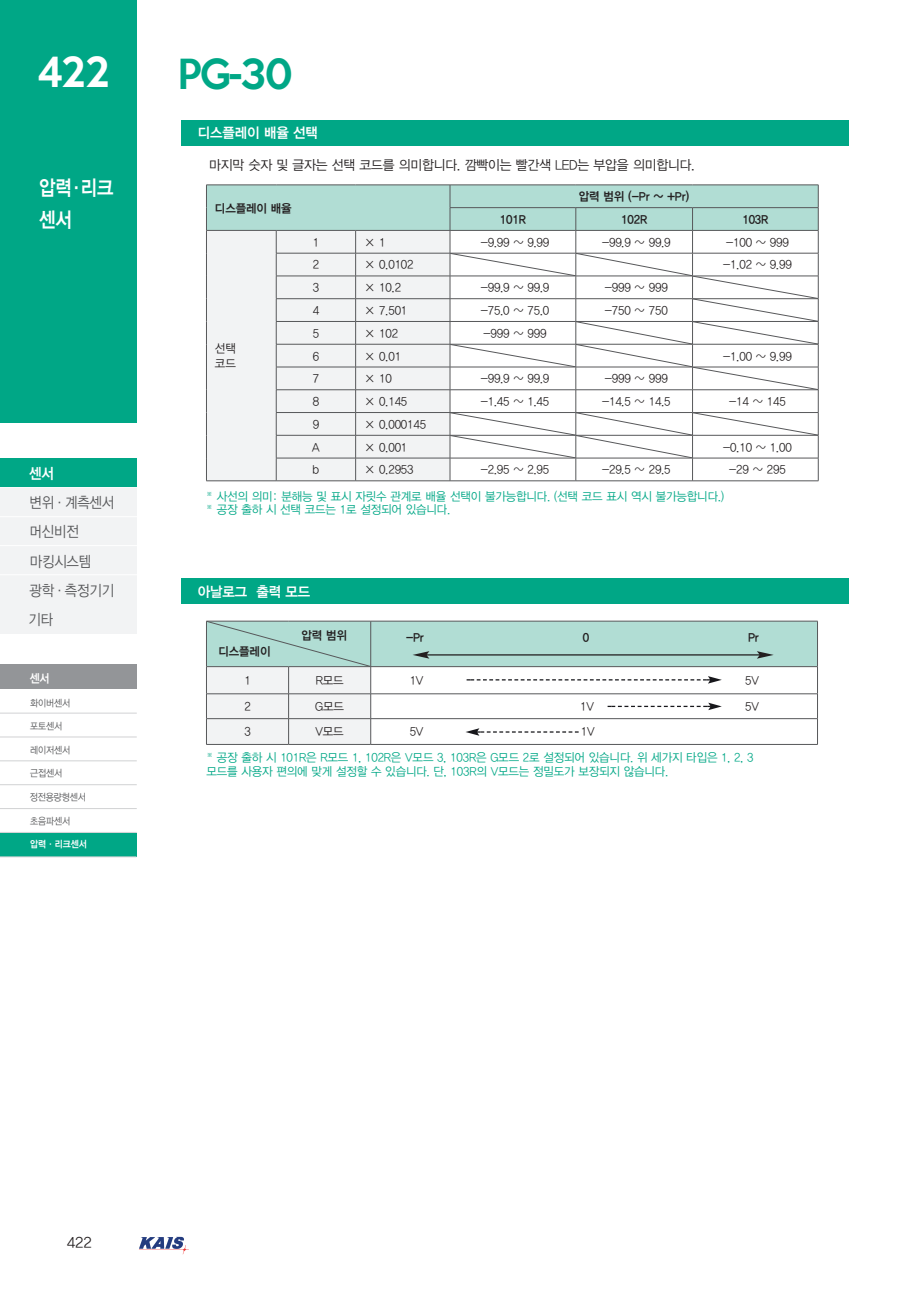
<style>
.page{position:relative;width:906px;height:1289px;background:#fff}
.page>*{position:absolute;margin:0;border:0;box-sizing:border-box;transform-origin:0 0}
.t1{font:500 37.95px "Keep Calm";color:#00a786;scale:.95 1}
.t2{font:500 37.95px "Keep Calm";color:#fff;scale:.95 1}
.t3{font:21px/31.7px "YDIYGO340";color:#fff;scale:.85 1}
.t4{font:15px/29.2px "YDIYGO320";letter-spacing:-.01em;color:#57585a;scale:.9 1}
.t5{font:15px "YDIYGO320";color:#231f20}
.t6{font:15px "YDIYGO340";color:#fff;scale:.9 1}
.t7{font:14.25px "YDIYGO340";letter-spacing:-.01em;color:#fff;scale:.95 1}
.t8{font:13.5px "YDIYGO320";letter-spacing:-.01em;color:#231f20;scale:.95 1}
.t9{font:12px/15px "YDIYGO320";letter-spacing:-.01em;color:#231f20;scale:.95 1}
.t10{font:12px/13.5px "YDIYGO320";letter-spacing:-.01em;color:#00a786;scale:.95 1}
.t11{font:12px "YDIYGO340";letter-spacing:-.01em;color:#231f20;scale:.95 1}
.t12{font:12px "YDIYGO340";color:#fff;scale:.9 1}
.t13{font:9.75px "YDIYGO320";letter-spacing:-.01em;color:#57585a;scale:.9 1}
.t14{font:9.75px "YDIYGO340";letter-spacing:-.01em;color:#fff;scale:.9 1}
</style>
<div class="page">
<div style="left:0;top:0;width:136px;height:423px;background:#00a786"></div>
<div style="left:0;top:487px;width:137px;height:29px;background:#f2f3f4"></div>
<div style="left:0;top:458px;width:137px;height:29px;background:#00a786"></div>
<div style="left:0;top:516px;width:137px;height:29px;background:#f2f3f4"></div>
<div style="left:0;top:545px;width:137px;height:29px;background:#f2f3f4"></div>
<div style="left:0;top:574px;width:137px;height:30px;background:#f2f3f4"></div>
<div style="left:0;top:604px;width:137px;height:30px;background:#f2f3f4"></div>
<hr style="left:0;top:487px;width:142px;height:1px;background:#fff">
<hr style="left:0;top:516px;width:142px;height:1px;background:#fff">
<hr style="left:0;top:545px;width:142px;height:1px;background:#fff">
<hr style="left:0;top:574px;width:142px;height:1px;background:#fff">
<div style="left:0;top:833px;width:137px;height:24px;background:#00a786"></div>
<hr style="left:0;top:832px;width:137px;height:1px;background:#d1d2d4">
<hr style="left:0;top:808px;width:137px;height:1px;background:#d1d2d4">
<hr style="left:0;top:784px;width:137px;height:1px;background:#d1d2d4">
<hr style="left:0;top:736px;width:137px;height:1px;background:#d1d2d4">
<hr style="left:0;top:713px;width:137px;height:1px;background:#d1d2d4">
<hr style="left:0;top:760px;width:137px;height:1px;background:#d1d2d4">
<hr style="left:0;top:856px;width:136px;height:1px;background:#d1d2d4">
<div style="left:0;top:664px;width:137px;height:25px;background:#939598"></div>
<svg style="left:139px;top:1236px;width:50px;height:18px"></svg>
<div style="left:181px;top:120px;width:667px;height:25px;background:#00a786"></div>
<svg style="left:206px;top:185px;width:613px;height:296px"></svg>
<div style="left:181px;top:578px;width:667px;height:26px;background:#00a786"></div>
<hr style="left:206px;top:744px;width:83px;height:1px;background:#57585a">
<hr style="left:289px;top:744px;width:82px;height:1px;background:#57585a">
<hr style="left:371px;top:744px;width:446px;height:1px;background:#57585a">
<svg style="left:206px;top:621px;width:612px;height:123px"></svg>
<h1 class="t2" style="left:38px;top:39px;width:77px">422</h1>
<h1 class="t1" style="left:178px;top:41px;width:123px">PG-30</h1>
<p class="t7" style="left:198px;top:125px;width:128px">디스플레이 배율 선택</p>
<h2 class="t3" style="left:39px;top:172px;width:89px">압력·리크 센서</h2>
<p class="t6" style="left:29px;top:464px;width:29px">센서</p>
<p class="t4" style="left:29px;top:488px;width:97px">변위·계측센서 머신비전 마킹시스템 광학·측정기기 기타</p>
<p class="t12" style="left:30px;top:671px;width:23px">센서</p>
<p class="t13" style="left:30px;top:697px;width:46px">화이버센서</p>
<p class="t13" style="left:30px;top:721px;width:37px">포토센서</p>
<p class="t13" style="left:30px;top:744px;width:46px">레이저센서</p>
<p class="t13" style="left:30px;top:768px;width:37px">근접센서</p>
<p class="t13" style="left:30px;top:791px;width:64px">정전용량형센서</p>
<p class="t13" style="left:30px;top:815px;width:46px">초음파센서</p>
<p class="t14" style="left:30px;top:838px;width:64px">압력·리크센서</p>
<p class="t8" style="left:209px;top:158px;width:512px">마지막 숫자 및 글자는 선택 코드를 의미합니다. 깜빡이는 빨간색 LED는 부압을 의미합니다.</p>
<p class="t11" style="left:215px;top:201px;width:82px">디스플레이 배율</p>
<p class="t9" style="left:215px;top:341px;width:23px">선택 코드</p>
<p class="t11" style="left:579px;top:190px;width:118px">압력 범위 (-Pr ~ +Pr)</p>
<p class="t11" style="left:500px;top:212px;width:29px">101R</p>
<p class="t11" style="left:621px;top:212px;width:29px">102R</p>
<p class="t11" style="left:742px;top:212px;width:29px">103R</p>
<p class="t9" style="left:313px;top:235px;width:8px">1</p>
<p class="t9" style="left:364px;top:235px;width:24px">× 1</p>
<p class="t9" style="left:481px;top:235px;width:74px">-9.99 ~ 9.99</p>
<p class="t9" style="left:602px;top:235px;width:74px">-99.9 ~ 99.9</p>
<p class="t9" style="left:726px;top:235px;width:68px">-100 ~ 999</p>
<p class="t9" style="left:313px;top:257px;width:8px">2</p>
<p class="t9" style="left:364px;top:257px;width:54px">× 0.0102</p>
<p class="t9" style="left:723px;top:257px;width:74px">-1.02 ~ 9.99</p>
<p class="t9" style="left:313px;top:280px;width:8px">3</p>
<p class="t9" style="left:364px;top:280px;width:40px">× 10.2</p>
<p class="t9" style="left:481px;top:280px;width:74px">-99.9 ~ 99.9</p>
<p class="t9" style="left:605px;top:280px;width:68px">-999 ~ 999</p>
<p class="t9" style="left:313px;top:303px;width:8px">4</p>
<p class="t9" style="left:364px;top:303px;width:47px">× 7.501</p>
<p class="t9" style="left:481px;top:303px;width:74px">-75.0 ~ 75.0</p>
<p class="t9" style="left:605px;top:303px;width:68px">-750 ~ 750</p>
<p class="t9" style="left:313px;top:326px;width:8px">5</p>
<p class="t9" style="left:364px;top:326px;width:37px">× 102</p>
<p class="t9" style="left:483px;top:326px;width:68px">-999 ~ 999</p>
<p class="t9" style="left:313px;top:348px;width:8px">6</p>
<p class="t9" style="left:364px;top:348px;width:40px">× 0.01</p>
<p class="t9" style="left:723px;top:348px;width:74px">-1.00 ~ 9.99</p>
<p class="t9" style="left:313px;top:371px;width:8px">7</p>
<p class="t9" style="left:364px;top:371px;width:31px">× 10</p>
<p class="t9" style="left:481px;top:371px;width:74px">-99.9 ~ 99.9</p>
<p class="t9" style="left:605px;top:371px;width:68px">-999 ~ 999</p>
<p class="t9" style="left:313px;top:394px;width:8px">8</p>
<p class="t9" style="left:364px;top:394px;width:47px">× 0.145</p>
<p class="t9" style="left:481px;top:394px;width:74px">-1.45 ~ 1.45</p>
<p class="t9" style="left:602px;top:394px;width:74px">-14.5 ~ 14.5</p>
<p class="t9" style="left:729px;top:394px;width:61px">-14 ~ 145</p>
<p class="t9" style="left:313px;top:417px;width:8px">9</p>
<p class="t9" style="left:364px;top:417px;width:67px">× 0.000145</p>
<p class="t9" style="left:312px;top:439px;width:9px">A</p>
<p class="t9" style="left:364px;top:439px;width:47px">× 0.001</p>
<p class="t9" style="left:723px;top:439px;width:74px">-0.10 ~ 1.00</p>
<p class="t9" style="left:313px;top:462px;width:8px">b</p>
<p class="t9" style="left:364px;top:462px;width:54px">× 0.2953</p>
<p class="t9" style="left:481px;top:462px;width:74px">-2.95 ~ 2.95</p>
<p class="t9" style="left:602px;top:462px;width:74px">-29.5 ~ 29.5</p>
<p class="t9" style="left:729px;top:462px;width:61px">-29 ~ 295</p>
<p class="t10" style="left:206px;top:489px;width:546px"><sup>※</sup> 사선의 의미: 분해능 및 표시 자릿수 관계로 배율 선택이 불가능합니다. (선택 코드 표시 역시 불가능합니다.) <sup>※</sup> 공장 출하 시 선택 코드는 1로 설정되어 있습니다.</p>
<p class="t7" style="left:198px;top:583px;width:120px">아날로그 출력 모드</p>
<p class="t11" style="left:218px;top:644px;width:56px">디스플레이</p>
<p class="t11" style="left:301px;top:628px;width:49px">압력 범위</p>
<p class="t11" style="left:406px;top:630px;width:20px">-Pr</p>
<p class="t11" style="left:583px;top:630px;width:8px">0</p>
<p class="t11" style="left:748px;top:630px;width:13px">Pr</p>
<p class="t9" style="left:244px;top:673px;width:8px">1</p>
<p class="t9" style="left:316px;top:673px;width:31px">R모드</p>
<p class="t9" style="left:410px;top:673px;width:16px">1V</p>
<p class="t9" style="left:745px;top:673px;width:16px">5V</p>
<p class="t9" style="left:244px;top:699px;width:8px">2</p>
<p class="t9" style="left:315px;top:699px;width:32px">G모드</p>
<p class="t9" style="left:580px;top:699px;width:16px">1V</p>
<p class="t9" style="left:745px;top:699px;width:16px">5V</p>
<p class="t9" style="left:244px;top:724px;width:8px">3</p>
<p class="t9" style="left:315px;top:724px;width:31px">V모드</p>
<p class="t9" style="left:410px;top:724px;width:16px">5V</p>
<p class="t9" style="left:581px;top:724px;width:16px">1V</p>
<p class="t10" style="left:206px;top:751px;width:577px"><sup>※</sup> 공장 출하 시 101R은 R모드 1, 102R은 V모드 3, 103R은 G모드 2로 설정되어 있습니다. 위 세가지 타입은 1, 2, 3 모드를 사용자 편의에 맞게 설정할 수 있습니다. 단, 103R의 V모드는 정밀도가 보장되지 않습니다.</p>
<p class="t5" style="left:67px;top:1233px;width:26px">422</p>
</div>
